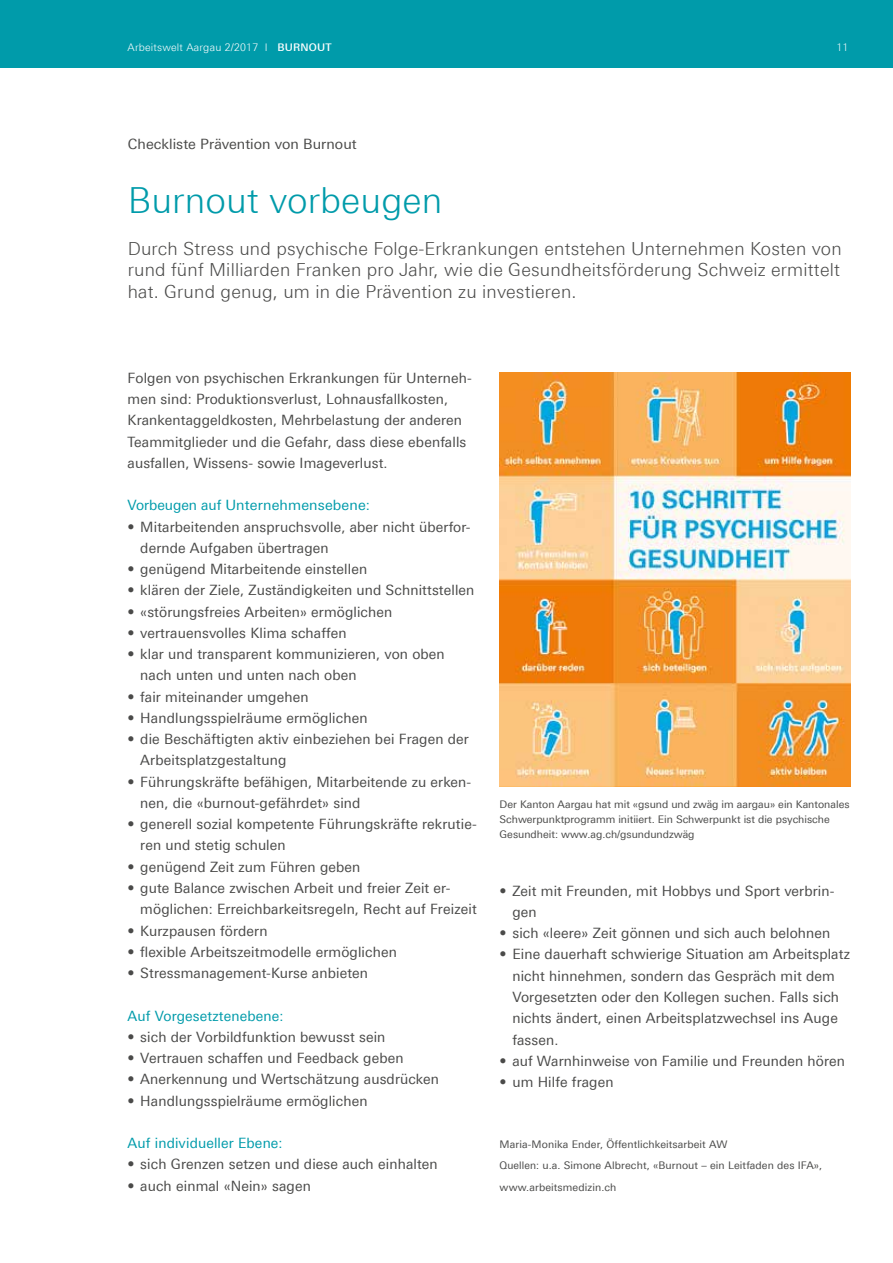
<style>
.page{position:relative;width:893px;height:1263px;background:#fff}
.page>*{position:absolute;margin:0;border:0;box-sizing:border-box;transform-origin:0 0}
.t1{font:300 36px "Linotype Univers 330";letter-spacing:.005em;color:#009baa}
.t2{font:300 18px/21.3px "Linotype Univers 330";letter-spacing:.01em;color:#4a4a49;text-align:justify}
.t3{font:14.25px/21.3px "Linotype Univers 430";letter-spacing:.01em;color:#4a4a49}
.t4{font:14.25px "Linotype Univers 430";letter-spacing:.01em;color:#009baa}
.t5{font:10.5px/21.3px "Linotype Univers 430";color:#4a4a49}
.t6{font:300 10.5px "Linotype Univers 330";letter-spacing:.02em;color:#fff}
.s1{font-family:"Linotype Univers 530";font-weight:500}
</style>
<div class="page">
<img style="left:500px;top:372px;width:350px;height:415px">
<div style="left:0;top:0;width:893px;height:68px;background:#009baa"></div>
<p class="t6" style="left:128px;top:41px;width:206px">Arbeitswelt Aargau 2/2017 I <span class="s1">BURNOUT</span></p>
<p class="t6" style="left:836px;top:41px;width:13px">11</p>
<p class="t3" style="left:128px;top:133px;width:230px">Checkliste Prävention von Burnout</p>
<h1 class="t1" style="left:128px;top:179px;width:316px">Burnout vorbeugen</h1>
<p class="t2" style="left:128px;top:238px;width:715px">Durch Stress und psychische Folge-Erkrankungen entstehen Unternehmen Kosten von rund fünf Milliarden Franken pro Jahr, wie die Gesundheitsförderung Schweiz ermittelt hat. Grund genug, um in die Prävention zu investieren.</p>
<p class="t3" style="left:128px;top:367px;width:346px">Folgen von psychischen Erkrankungen für Unterneh&shy;men sind: Produktionsverlust, Lohnausfallkosten, Krankentaggeldkosten, Mehrbelastung der anderen Teammitglieder und die Gefahr, dass diese ebenfalls ausfallen, Wissens- sowie Imageverlust.</p>
<p class="t4" style="left:128px;top:497px;width:244px">Vorbeugen auf Unternehmensebene:</p>
<p class="t3" style="left:140px;top:516px;width:332px;text-indent:-13px">• Mitarbeitenden anspruchsvolle, aber nicht überfor&shy;dernde Aufgaben übertragen</p>
<p class="t3" style="left:128px;top:558px;width:241px">• genügend Mitarbeitende einstellen</p>
<p class="t3" style="left:128px;top:580px;width:348px">• klären der Ziele, Zuständigkeiten und Schnittstellen</p>
<p class="t3" style="left:128px;top:601px;width:266px">• «störungsfreies Arbeiten» ermöglichen</p>
<p class="t3" style="left:128px;top:622px;width:221px">• vertrauensvolles Klima schaffen</p>
<p class="t3" style="left:140px;top:643px;width:306px;text-indent:-13px">• klar und transparent kommunizieren, von oben nach unten und unten nach oben</p>
<p class="t3" style="left:128px;top:686px;width:183px">• fair miteinander umgehen</p>
<p class="t3" style="left:128px;top:707px;width:241px">• Handlungsspielräume ermöglichen</p>
<p class="t3" style="left:140px;top:728px;width:330px;text-indent:-13px">• die Beschäftigten aktiv einbeziehen bei Fragen der<br>Arbeitsplatzgestaltung</p>
<p class="t3" style="left:140px;top:771px;width:332px;text-indent:-13px">• Führungskräfte befähigen, Mitarbeitende zu erken&shy;nen, die «burnout-gefährdet» sind</p>
<p class="t3" style="left:140px;top:813px;width:338px;text-indent:-13px">• generell sozial kompetente Führungskräfte rekrutie&shy;ren und stetig schulen</p>
<p class="t3" style="left:128px;top:856px;width:234px">• genügend Zeit zum Führen geben</p>
<p class="t3" style="left:140px;top:877px;width:338px;text-indent:-13px">• gute Balance zwischen Arbeit und freier Zeit er&shy;möglichen: Erreichbarkeitsregeln, Recht auf Freizeit</p>
<p class="t3" style="left:128px;top:920px;width:141px">• Kurzpausen fördern</p>
<p class="t3" style="left:128px;top:941px;width:271px">• flexible Arbeitszeitmodelle ermöglichen</p>
<p class="t3" style="left:128px;top:962px;width:242px">• Stressmanagement-Kurse anbieten</p>
<p class="t4" style="left:128px;top:1007px;width:157px">Auf Vorgesetztenebene:</p>
<p class="t3" style="left:128px;top:1026px;width:259px">• sich der Vorbildfunktion bewusst sein</p>
<p class="t3" style="left:128px;top:1047px;width:278px">• Vertrauen schaffen und Feedback geben</p>
<p class="t3" style="left:128px;top:1069px;width:313px">• Anerkennung und Wertschätzung ausdrücken</p>
<p class="t3" style="left:128px;top:1090px;width:241px">• Handlungsspielräume ermöglichen</p>
<p class="t4" style="left:128px;top:1135px;width:157px">Auf individueller Ebene:</p>
<p class="t3" style="left:128px;top:1154px;width:312px">• sich Grenzen setzen und diese auch einhalten</p>
<p class="t3" style="left:128px;top:1175px;width:185px">• auch einmal «Nein» sagen</p>
<p class="t5" style="left:500px;top:797px;width:351px;line-height:14.9px">Der Kanton Aargau hat mit «gsund und zwäg im aargau» ein Kantonales<br>Schwerpunktprogramm initiiert. Ein Schwerpunkt ist die psychische<br>Gesundheit: www.ag.ch/gsundundzwäg</p>
<p class="t3" style="left:512px;top:880px;width:324px;text-indent:-13px">• Zeit mit Freunden, mit Hobbys und Sport verbrin&shy;gen</p>
<p class="t3" style="left:500px;top:922px;width:332px">• sich «leere» Zeit gönnen und sich auch belohnen</p>
<p class="t3" style="left:512px;top:944px;width:339px;text-indent:-13px">• Eine dauerhaft schwierige Situation am Arbeitsplatz nicht hinnehmen, sondern das Gespräch mit dem Vorgesetzten oder den Kollegen suchen. Falls sich nichts ändert, einen Arbeitsplatzwechsel ins Auge fassen.</p>
<p class="t3" style="left:500px;top:1050px;width:347px">• auf Warnhinweise von Familie und Freunden hören</p>
<p class="t3" style="left:500px;top:1071px;width:115px">• um Hilfe fragen</p>
<p class="t5" style="left:500px;top:1134px;width:324px">Maria-Monika Ender, Öffentlichkeitsarbeit AW<br>Quellen: u.a. Simone Albrecht, «Burnout – ein Leitfaden des IFA», www.arbeitsmedizin.ch</p>
</div>
